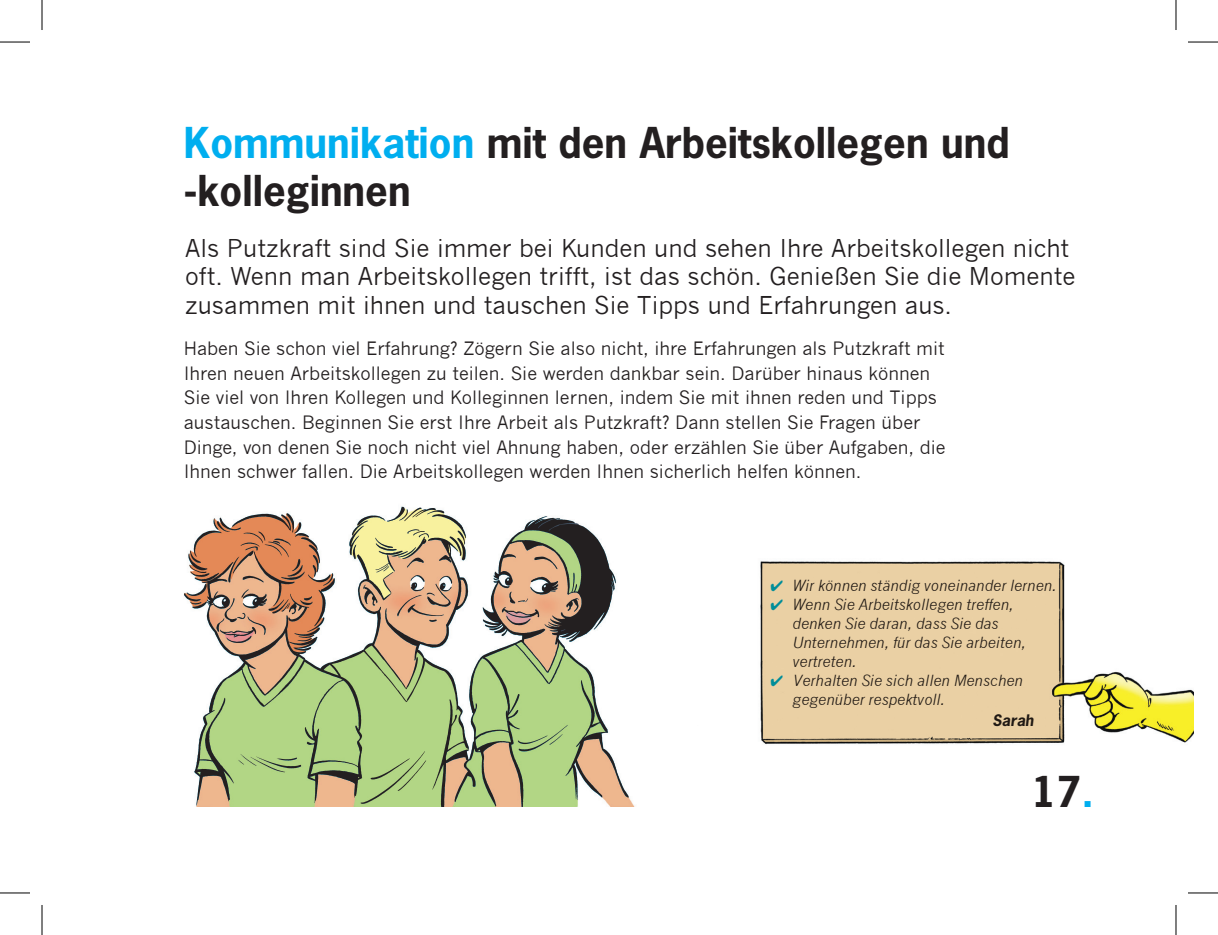
<style>
.page{position:relative;width:1218px;height:935px;background:#fff}
.page>*{position:absolute;margin:0;border:0;box-sizing:border-box;transform-origin:0 0}
.t1{font:700 40px/48px "News Gothic Std";color:#231f20}
.t2{font:24px/28.4px "News Gothic";color:#231f20}
.t3{font:18px/24.6px "News Gothic";color:#231f20}
.t4{font:italic 15px/19px "News Gothic";color:#231f20}
.t5{font:italic 700 15px "News Gothic Std";color:#231f20}
.s1{color:#00aeef}
</style>
<div class="page">
<img style="left:184px;top:506px;width:450px;height:300px">
<img style="left:760px;top:628px;width:433px;height:117px">
<img style="left:760px;top:561px;width:305px;height:67px">
<hr style="left:0;top:42px;width:30px;height:1px;background:#000">
<hr style="left:1188px;top:42px;width:30px;height:1px;background:#000">
<hr style="left:0;top:892px;width:30px;height:1px;background:#000">
<hr style="left:1188px;top:892px;width:30px;height:1px;background:#000">
<hr style="left:42px;top:0;width:1px;height:30px;background:#000">
<hr style="left:42px;top:904px;width:1px;height:30px;background:#000">
<hr style="left:1176px;top:0;width:1px;height:30px;background:#000">
<hr style="left:1176px;top:904px;width:1px;height:30px;background:#000">
<h1 class="t1" style="left:184px;top:118px;width:827px"><span class="s1">Kommunikation</span> mit den Arbeitskollegen und -kolleginnen</h1>
<h2 class="t2" style="left:185px;top:234px;width:892px">Als Putzkraft sind Sie immer bei Kunden und sehen Ihre Arbeitskollegen nicht oft. Wenn man Arbeitskollegen trifft, ist das schön. Genießen Sie die Momente zusammen mit ihnen und tauschen Sie Tipps und Erfahrungen aus.</h2>
<p class="t3" style="left:184px;top:336px;width:763px">Haben Sie schon viel Erfahrung? Zögern Sie also nicht, ihre Erfahrungen als Putzkraft mit Ihren neuen Arbeitskollegen zu teilen. Sie werden dankbar sein. Darüber hinaus können Sie viel von Ihren Kollegen und Kolleginnen lernen, indem Sie mit ihnen reden und Tipps austauschen. Beginnen Sie erst Ihre Arbeit als Putzkraft? Dann stellen Sie Fragen über Dinge, von denen Sie noch nicht viel Ahnung haben, oder erzählen Sie über Aufgaben, die Ihnen schwer fallen. Die Arbeitskollegen werden Ihnen sicherlich helfen können.</p>
<p class="t4" style="left:771px;top:576px;width:288px"><span class="s1">✔</span> Wir können ständig voneinander lernen.</p>
<p class="t4" style="left:793px;top:595px;width:235px;text-indent:-22px"><span class="s1">✔</span> Wenn Sie Arbeitskollegen treffen, denken Sie daran, dass Sie das<br>Unternehmen, für das Sie arbeiten, vertreten.</p>
<p class="t4" style="left:793px;top:671px;width:232px;text-indent:-22px"><span class="s1">✔</span> Verhalten Sie sich allen Menschen gegenüber respektvoll.</p>
<p class="t5" style="left:993px;top:710px;width:43px">Sarah</p>
<h1 class="t1" style="left:1031px;top:767px;width:64px">17<span class="s1">.</span></h1>
</div>
